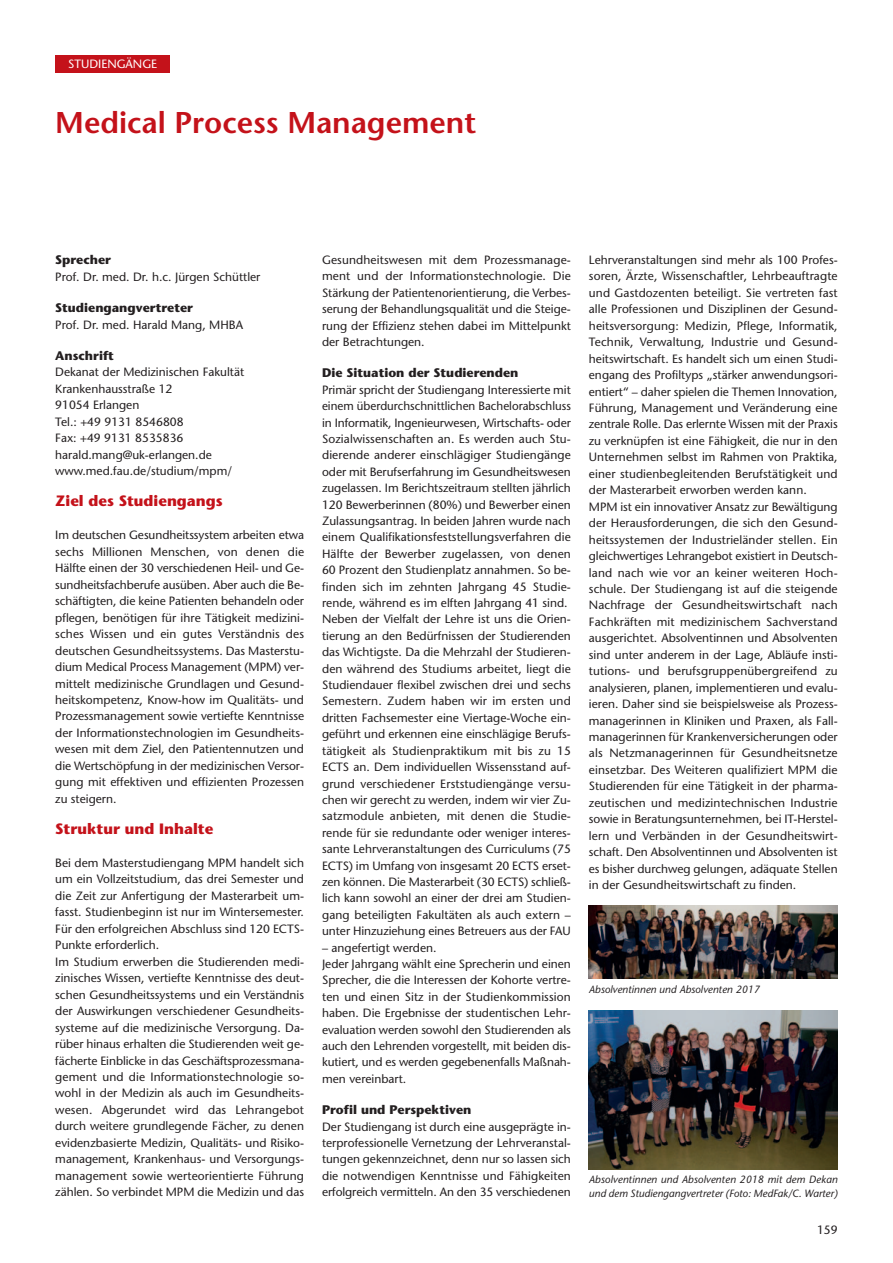
<style>
.page{position:relative;width:893px;height:1263px;background:#fff}
.page>*{position:absolute;margin:0;border:0;box-sizing:border-box;transform-origin:0 0}
.t1{font:600 30px "Stone Sans";color:#c4121a}
.t2{font:700 15px "Stone Sans";color:#c4121a}
.t3{font:700 12.45px "Stone Sans";color:#231f20}
.t4{font:12px/16.5px "Stone Sans";color:#231f20;text-align:justify}
.t5{font:12px "Stone Sans";color:#fff}
.t6{font:italic 10.5px/13.6px "Stone Sans";color:#231f20}
</style>
<div class="page">
<img style="left:589px;top:906px;width:249px;height:73px">
<img style="left:589px;top:1010px;width:249px;height:159px">
<div style="left:55px;top:55px;width:115px;height:17px;background:#c4121a"></div>
<p class="t5" style="left:68px;top:59px;width:90px">STUDIENGÄNGE</p>
<p class="t1" style="left:55px;top:111px;width:422px">Medical Process Management</p>
<p class="t3" style="left:55px;top:255px;width:57px">Sprecher</p>
<p class="t4" style="left:55px;top:270px;width:207px">Prof. Dr. med. Dr. h.c. Jürgen Schüttler</p>
<p class="t3" style="left:55px;top:303px;width:139px">Studiengangvertreter</p>
<p class="t4" style="left:55px;top:317px;width:189px">Prof. Dr. med. Harald Mang, MHBA</p>
<p class="t3" style="left:55px;top:351px;width:60px">Anschrift</p>
<p class="t4" style="left:55px;top:365px;width:190px">Dekanat der Medizinischen Fakultät</p>
<p class="t4" style="left:55px;top:382px;width:119px">Krankenhausstraße 12</p>
<p class="t4" style="left:55px;top:398px;width:86px">91054 Erlangen</p>
<p class="t4" style="left:55px;top:415px;width:130px">Tel.: +49 9131 8546808</p>
<p class="t4" style="left:55px;top:431px;width:130px">Fax: +49 9131 8535836</p>
<p class="t4" style="left:55px;top:447px;width:158px">harald.mang@uk-erlangen.de</p>
<p class="t4" style="left:55px;top:464px;width:178px">www.med.fau.de/studium/mpm/</p>
<p class="t2" style="left:55px;top:495px;width:169px">Ziel des Studiengangs</p>
<p class="t4" style="left:55px;top:528px;width:250px">Im deutschen Gesundheitssystem arbeiten etwa sechs Millionen Menschen, von denen die Hälfte einen der 30 verschiedenen Heil- und Ge&shy;sundheitsfachberufe ausüben. Aber auch die Be&shy;schäftigten, die keine Patienten behandeln oder pflegen, benötigen für ihre Tätigkeit medizini&shy;sches Wissen und ein gutes Verständnis des deutschen Gesundheitssystems. Das Masterstu&shy;dium Medical Process Management (MPM) ver&shy;mittelt medizinische Grundlagen und Gesund&shy;heitskompetenz, Know-how im Qualitäts- und Prozessmanagement sowie vertiefte Kenntnisse der Informationstechnologien im Gesundheits&shy;wesen mit dem Ziel, den Patientennutzen und die Wertschöpfung in der medizinischen Versor&shy;gung mit effektiven und effizienten Prozessen zu steigern.</p>
<p class="t2" style="left:55px;top:823px;width:160px">Struktur und Inhalte</p>
<p class="t4" style="left:55px;top:856px;width:250px">Bei dem Masterstudiengang MPM handelt sich um ein Vollzeitstudium, das drei Semester und die Zeit zur Anfertigung der Masterarbeit um&shy;fasst. Studienbeginn ist nur im Wintersemester.<br>Für den erfolgreichen Abschluss sind 120 ECTS-Punkte erforderlich.</p>
<p class="t4" style="left:55px;top:954px;width:250px">Im Studium erwerben die Studierenden medi&shy;zinisches Wissen, vertiefte Kenntnisse des deut&shy;schen Gesundheitssystems und ein Verständnis der Auswirkungen verschiedener Gesundheits&shy;systeme auf die medizinische Versorgung. Da&shy;rüber hinaus erhalten die Studierenden weit ge&shy;fächerte Einblicke in das Geschäftsprozessmana&shy;gement und die Informationstechnologie so&shy;wohl in der Medizin als auch im Gesundheits&shy;wesen. Abgerundet wird das Lehrangebot durch weitere grundlegende Fächer, zu denen evidenzbasierte Medizin, Qualitäts- und Risiko&shy;management, Krankenhaus- und Versorgungs&shy;management sowie werteorientierte Führung zählen. So verbindet MPM die Medizin und das</p>
<p class="t4" style="left:322px;top:253px;width:250px">Gesundheitswesen mit dem Prozessmanage&shy;ment und der Informationstechnologie. Die Stärkung der Patientenorientierung, die Verbes&shy;serung der Behandlungsqualität und die Steige&shy;rung der Effizienz stehen dabei im Mittelpunkt der Betrachtungen.</p>
<p class="t3" style="left:322px;top:368px;width:198px">Die Situation der Studierenden</p>
<p class="t4" style="left:322px;top:383px;width:250px">Primär spricht der Studiengang Interessierte mit einem überdurchschnittlichen Bachelorabschluss in Informatik, Ingenieurwesen, Wirtschafts- oder Sozialwissenschaften an. Es werden auch Stu&shy;dierende anderer einschlägiger Studiengänge oder mit Berufserfahrung im Gesundheitswesen zugelassen. Im Berichtszeitraum stellten jährlich 120 Bewerberinnen (80%) und Bewerber einen Zulassungsantrag. In beiden Jahren wurde nach einem Qualifikationsfeststellungsverfahren die Hälfte der Bewerber zugelassen, von denen 60 Prozent den Studienplatz annahmen. So be&shy;finden sich im zehnten Jahrgang 45 Studie&shy;rende, während es im elften Jahrgang 41 sind.</p>
<p class="t4" style="left:322px;top:612px;width:250px">Neben der Vielfalt der Lehre ist uns die Orien&shy;tierung an den Bedürfnissen der Studierenden das Wichtigste. Da die Mehrzahl der Studieren&shy;den während des Studiums arbeitet, liegt die Studiendauer flexibel zwischen drei und sechs Semestern. Zudem haben wir im ersten und dritten Fachsemester eine Viertage-Woche ein&shy;geführt und erkennen eine einschlägige Berufs&shy;tätigkeit als Studienpraktikum mit bis zu 15<br>ECTS an. Dem individuellen Wissensstand auf&shy;grund verschiedener Erststudiengänge versu&shy;chen wir gerecht zu werden, indem wir vier Zu&shy;satzmodule anbieten, mit denen die Studie&shy;rende für sie redundante oder weniger interes&shy;sante Lehrveranstaltungen des Curriculums (75<br>ECTS) im Umfang von insgesamt 20 ECTS erset&shy;zen können. Die Masterarbeit (30 ECTS) schließ&shy;lich kann sowohl an einer der drei am Studien&shy;gang beteiligten Fakultäten als auch extern – unter Hinzuziehung eines Betreuers aus der FAU</p>
<p class="t4" style="left:322px;top:940px;width:116px">– angefertigt werden.</p>
<p class="t4" style="left:322px;top:957px;width:250px">Jeder Jahrgang wählt eine Sprecherin und einen Sprecher, die die Interessen der Kohorte vertre&shy;ten und einen Sitz in der Studienkommission haben. Die Ergebnisse der studentischen Lehr - evaluation werden sowohl den Studierenden als auch den Lehrenden vorgestellt, mit beiden dis&shy;kutiert, und es werden gegebenenfalls Maßnah&shy;men vereinbart.</p>
<p class="t3" style="left:322px;top:1105px;width:151px">Profil und Perspektiven</p>
<p class="t4" style="left:322px;top:1119px;width:250px">Der Studiengang ist durch eine ausgeprägte in&shy;terprofessionelle Vernetzung der Lehrveranstal&shy;tungen gekennzeichnet, denn nur so lassen sich die notwendigen Kenntnisse und Fähigkeiten erfolgreich vermitteln. An den 35 verschiedenen</p>
<p class="t4" style="left:589px;top:253px;width:250px">Lehrveranstaltungen sind mehr als 100 Profes&shy;soren, Ärzte, Wissenschaftler, Lehrbeauftragte und Gastdozenten beteiligt. Sie vertreten fast alle Professionen und Disziplinen der Gesund&shy;heitsversorgung: Medizin, Pflege, Informatik, Technik, Verwaltung, Industrie und Gesund&shy;heitswirtschaft. Es handelt sich um einen Studi&shy;engang des Profiltyps „stärker anwendungsori&shy;entiert“ – daher spielen die Themen Innovation, Führung, Management und Veränderung eine zentrale Rolle. Das erlernte Wissen mit der Praxis zu verknüpfen ist eine Fähigkeit, die nur in den Unternehmen selbst im Rahmen von Praktika, einer studienbegleitenden Berufstätigkeit und der Masterarbeit erworben werden kann.</p>
<p class="t4" style="left:589px;top:499px;width:250px">MPM ist ein innovativer Ansatz zur Bewältigung der Herausforderungen, die sich den Gesund&shy;heitssystemen der Industrieländer stellen. Ein gleichwertiges Lehrangebot existiert in Deutsch&shy;land nach wie vor an keiner weiteren Hoch&shy;schule. Der Studiengang ist auf die steigende Nachfrage der Gesundheitswirtschaft nach Fachkräften mit medizinischem Sachverstand ausgerichtet. Absolventinnen und Absolventen sind unter anderem in der Lage, Abläufe insti&shy;tutions- und berufsgruppenübergreifend zu analysieren, planen, implementieren und evalu&shy;ieren. Daher sind sie beispielsweise als Prozess&shy;managerinnen in Kliniken und Praxen, als Fall&shy;managerinnen für Krankenversicherungen oder als Netzmanagerinnen für Gesundheitsnetze einsetzbar. Des Weiteren qualifiziert MPM die Studierenden für eine Tätigkeit in der pharma&shy;zeutischen und medizintechnischen Industrie sowie in Beratungsunternehmen, bei IT-Herstel&shy;lern und Verbänden in der Gesundheitswirt&shy;schaft. Den Absolventinnen und Absolventen ist es bisher durchweg gelungen, adäquate Stellen in der Gesundheitswirtschaft zu finden.</p>
<p class="t6" style="left:589px;top:983px;width:172px">Absolventinnen und Absolventen 2017</p>
<p class="t6" style="left:589px;top:1173px;width:250px">Absolventinnen und Absolventen 2018 mit dem Dekan und dem Studiengangvertreter (Foto: MedFak/C. Warter)</p>
<p class="t4" style="left:817px;top:1222px;width:22px">159</p>
</div>
